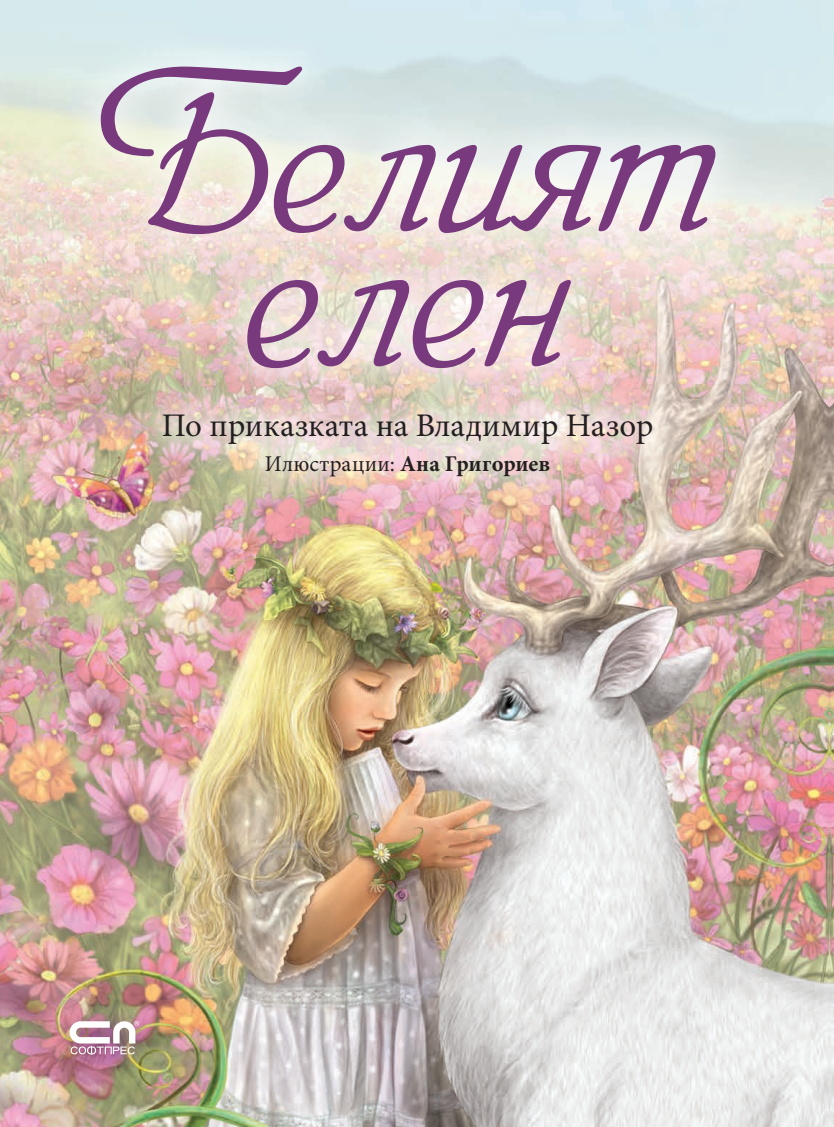
<style>
.page{position:relative;width:834px;height:1127px;background:#fff}
.page>*{position:absolute;margin:0;border:0;box-sizing:border-box;transform-origin:0 0}
.t1{font:217.5px "Heinrich Script";letter-spacing:-.02em;color:#79397d}
.t2{font:33px "Minion Pro";letter-spacing:.005em;color:#231f20}
.t3{font:700 22.5px "Minion Pro";letter-spacing:-.005em;color:#231f20}
.s1{font-weight:400}
</style>
<div class="page">
<img style="left:0;top:0;width:830px;height:1127px">
<div style="left:60px;top:26px;width:695px;height:383px;background:#fff;opacity:.75"></div>
<div style="left:0;top:33px;width:20px;height:263px;background:#fff;opacity:.75"></div>
<div style="left:123px;top:373px;width:570px;height:144px;background:#fff;opacity:.75"></div>
<div style="left:46px;top:997px;width:117px;height:81px;background:#79397d;opacity:.75"></div>
<svg style="left:70px;top:1021px;width:69px;height:33px"></svg>
<hr style="left:0;top:969px;width:3px;height:108px;background:#79397d;opacity:.75">
<p class="t1" style="left:97px;top:27px;width:622px">Белият</p>
<p class="t1" style="left:243px;top:162px;width:329px">елен</p>
<p class="t2" style="left:162px;top:403px;width:493px">По приказката на Владимир Назор</p>
<p class="t3" style="left:265px;top:448px;width:287px"><span class="s1">Илюстрации:</span> Ана Григориев</p>
</div>
